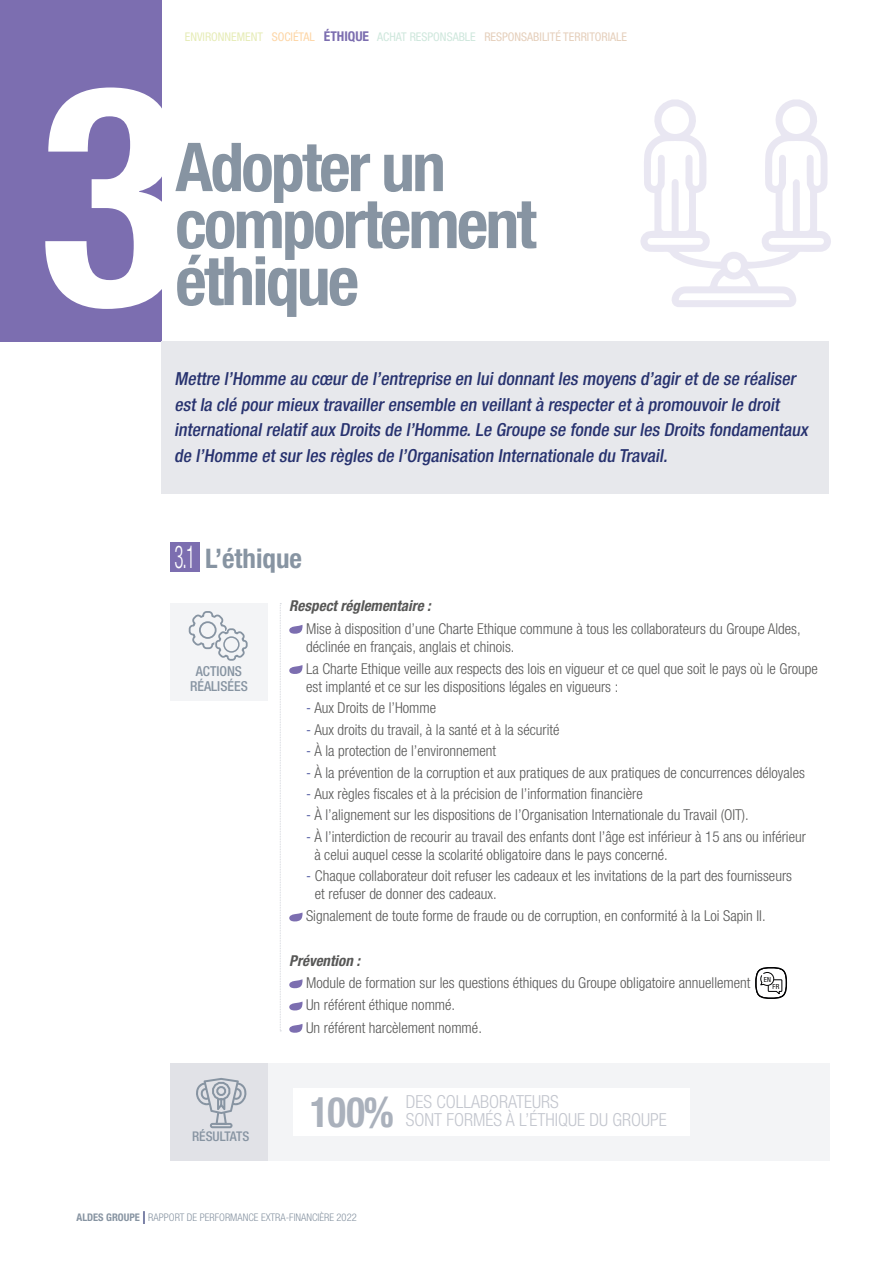
<style>
.page{position:relative;width:893px;height:1263px;background:#fff}
.page>*{position:absolute;margin:0;border:0;box-sizing:border-box;transform-origin:0 0}
.t1{font:700 condensed 306.75px "Helvetica Neue LT Pro";color:#fff}
.t2{font:700 condensed 67.5px/57px "Helvetica Neue LT Pro";letter-spacing:-.04em;color:#8794a2}
.t3{font:700 condensed 42px "Helvetica Neue LT Pro";color:#aab1bc;scale:.92 1}
.t4{font:700 condensed 27px "Helvetica Neue LT Pro";color:#8794a2}
.t5{font:italic 500 condensed 18px/25.5px "Helvetica Neue LT Pro";color:#27326f}
.t6{font:300 condensed 18px/18px "Helvetica Neue LT Pro";color:#c3c6ce}
.t7{font:300 condensed 15px/18px "Helvetica Neue LT Pro";color:#575756}
.t8{font:italic 700 condensed 15px "Helvetica Neue LT Pro";color:#575756}
.t9{font:500 condensed 13.8px/15.3px "Helvetica Neue LT Std";color:#8794a2;text-align:center}
.t10{font:500 condensed 13.35px "Helvetica Neue LT Std";color:#8794a2}
.t11{font:condensed 12px "Helvetica Neue LT Pro";color:#e5cfbb}
.t12{font:300 condensed 10.5px "Helvetica Neue LT Std";color:#8794a2}
.t13{font:condensed 6.9px "Helvetica Neue LT Std";color:#020203}
.s1{color:#e6ecb7}
.s2{color:#fdd5a5}
.s3{font-weight:700;font-size:13.5px;color:#7c6eb0}
.s4{color:#cee7dc}
.s5{font-weight:300;font-size:31.5px;color:#fff}
.s6{color:#28348b}
.s7{font-weight:700;font-style:italic}
.s8{font-weight:700}
.s9{font-size:18px;color:#27326f}
</style>
<div class="page">
<div style="left:0;top:0;width:162px;height:341px;background:#7c6eb0"></div>
<svg style="left:640px;top:99px;width:191px;height:208px"></svg>
<div style="left:170px;top:542px;width:30px;height:29px;background:#7c6eb0"></div>
<svg style="left:289px;top:625px;width:14px;height:9px"></svg>
<svg style="left:289px;top:665px;width:14px;height:9px"></svg>
<svg style="left:289px;top:912px;width:14px;height:9px"></svg>
<svg style="left:289px;top:979px;width:14px;height:9px"></svg>
<svg style="left:755px;top:967px;width:32px;height:32px"></svg>
<svg style="left:289px;top:1001px;width:14px;height:9px"></svg>
<svg style="left:289px;top:1024px;width:14px;height:9px"></svg>
<svg style="left:280px;top:603px;width:1px;height:428px"></svg>
<div style="left:269px;top:1063px;width:561px;height:97px;background:#f3f4f6"></div>
<div style="left:293px;top:1088px;width:397px;height:48px;background:#fff"></div>
<div style="left:162px;top:341px;width:667px;height:152px;background:#e7e8ec"></div>
<div style="left:170px;top:1063px;width:98px;height:97px;background:#e1e2e7"></div>
<svg style="left:196px;top:1078px;width:51px;height:50px"></svg>
<div style="left:170px;top:603px;width:98px;height:98px;background:#f3f4f6"></div>
<svg style="left:189px;top:611px;width:59px;height:50px"></svg>
<p class="t11" style="left:185px;top:30px;width:444px"><span class="s1">ENVIRONNEMENT</span> <span class="s2">SOCIÉTAL</span> <span class="s3">ÉTHIQUE</span> <span class="s4">ACHAT RESPONSABLE</span> RESPONSABILITÉ TERRITORIALE</p>
<h1 class="t1" style="left:39px;top:12px;width:145px">3</h1>
<h2 class="t2" style="left:175px;top:139px;width:363px">Adopter un comportement éthique</h2>
<p class="t5" style="left:174px;top:366px;width:638px">Mettre l’Homme au cœurde l’entreprise en luidonnantles moyens d’agiretde se réaliser estla clé pourmieux travaillerensemble en veillantà respecteretà promouvoirle droit internationalrelatifaux Droits de l’Homme.Le Groupe se fonde surles Droits fondamentaux de l’Homme etsurles règles de l’Organisation Internationale du Travail.</p>
<h3 class="t4" style="left:174px;top:542px;width:129px"><span class="s5">3.1</span> L’éthique</h3>
<p class="t8" style="left:289px;top:597px;width:143px">Respect réglementaire :</p>
<p class="t7" style="left:306px;top:619px;width:496px">Mise à disposition d’une Charte Ethique commune à tous les collaborateurs du Groupe Aldes, déclinée en français, anglais et chinois.</p>
<p class="t7" style="left:306px;top:660px;width:513px">La Charte Ethique veille aux respects des lois en vigueur et ce quel que soit le pays où le Groupe est implanté et ce sur les dispositions légales en vigueurs :</p>
<p class="t7" style="left:306px;top:699px;width:131px"><span class="s6">-</span> Aux Droits de l’Homme</p>
<p class="t7" style="left:306px;top:720px;width:255px"><span class="s6">-</span> Aux droits du travail, à la santé et à la sécurité</p>
<p class="t7" style="left:306px;top:742px;width:191px"><span class="s6">-</span> À la protection de l’environnement</p>
<p class="t7" style="left:306px;top:763px;width:500px"><span class="s6">-</span> À la prévention de la corruption et aux pratiques de aux pratiques de concurrences déloyales</p>
<p class="t7" style="left:306px;top:785px;width:338px"><span class="s6">-</span> Aux règles fiscales et à la précision de l’information financière</p>
<p class="t7" style="left:306px;top:806px;width:444px"><span class="s6">-</span> À l’alignement sur les dispositions de l’Organisation Internationale du Travail (OIT).</p>
<p class="t7" style="left:314px;top:827px;width:493px;text-indent:-8px"><span class="s6">-</span> À l’interdiction de recourir au travail des enfants dont l’âge est inférieur à 15 ans ou inférieur à celui auquel cesse la scolarité obligatoire dans le pays concerné.</p>
<p class="t7" style="left:315px;top:867px;width:479px;text-indent:-9px"><span class="s6">-</span> Chaque collaborateur doit refuser les cadeaux et les invitations de la part des fournisseurs et refuser de donner des cadeaux.</p>
<p class="t7" style="left:306px;top:907px;width:461px">Signalement de toute forme de fraude ou de corruption, en conformité à la Loi Sapin II.</p>
<p class="t7" style="left:306px;top:949px;width:466px;line-height:22.2px;text-indent:-17px"><span class="s7">Prévention :<br></span>Module de formation sur les questions éthiques du Groupe obligatoire annuellement <sup>EN</sup></p>
<p class="t9" style="left:190px;top:663px;width:59px">ACTIONS<br>RÉALISÉES</p>
<p class="t13" style="left:773px;top:982px;width:8px">FR</p>
<p class="t10" style="left:192px;top:1129px;width:59px">RÉSULTATS</p>
<p class="t7" style="left:306px;top:994px;width:177px;line-height:22.2px">Un référent éthique nommé.<br>Un référent harcèlement nommé.</p>
<h3 class="t3" style="left:310px;top:1087px;width:93px">100%</h3>
<p class="t6" style="left:406px;top:1093px;width:262px">DES COLLABORATEURS<br>SONT FORMÉS À L’ÉTHIQUE DU GROUPE</p>
<p class="t12" style="left:77px;top:1211px;width:282px"><span class="s8">ALDES GROUPE</span> <span class="s9">I</span> RAPPORT DE PERFORMANCE EXTRA-FINANCIÈRE 2022</p>
</div>
